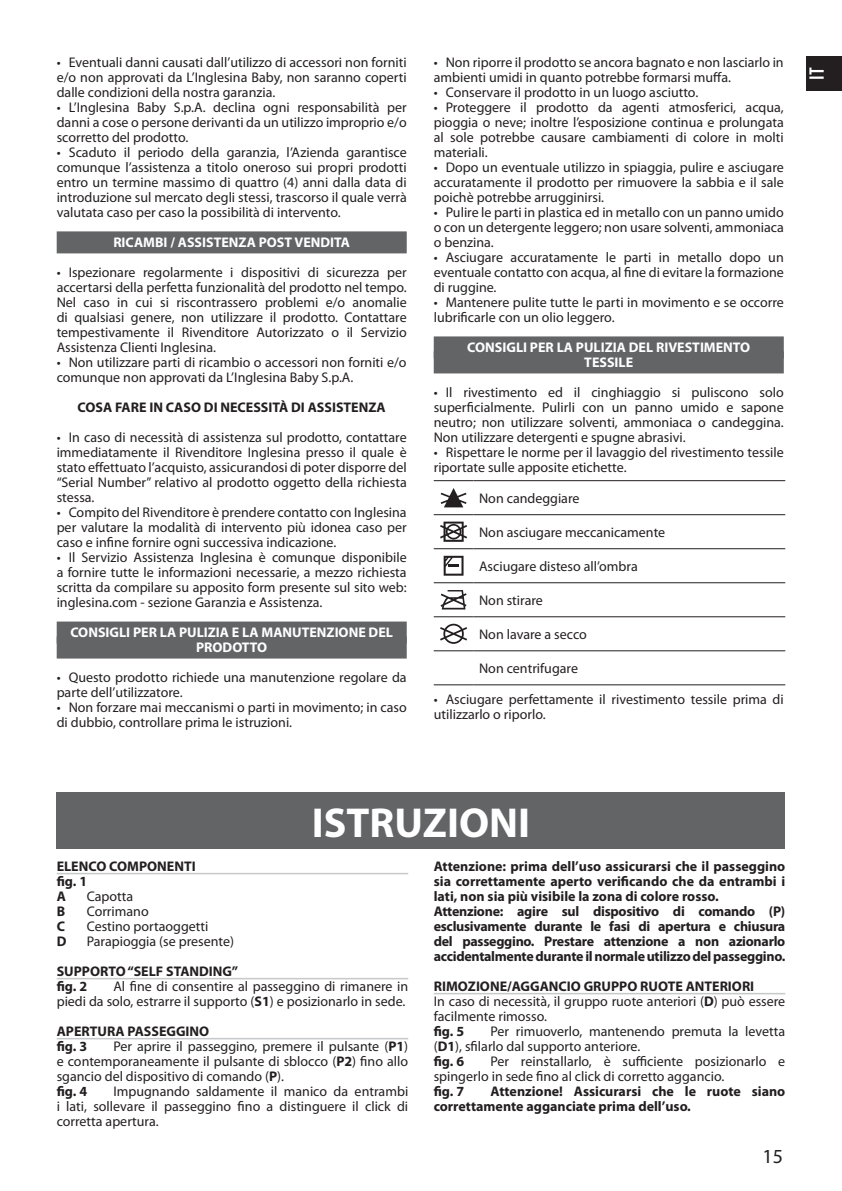
<style>
.page{position:relative;width:842px;height:1191px;background:#fff}
.page>*{position:absolute;margin:0;border:0;box-sizing:border-box;transform-origin:0 0}
.t1{font:700 42px "Myriad Pro";color:#fff}
.t2{font:20px "Myriad Pro";color:#231f20}
.t3{font:700 condensed 20px "DIN Pro";color:#fff}
.t4{font:14px/15px "Myriad Pro";color:#231f20;text-align:justify}
.t5{font:700 14px/15px "Myriad Pro";letter-spacing:-.02em;color:#231f20}
.t6{font:700 14px/15px "Myriad Pro";color:#231f20}
.t7{font:700 14px/15px "Myriad Pro";color:#fff;text-align:center}
.s1{font-weight:700}
</style>
<div class="page">
<div style="left:806px;top:57px;width:36px;height:34px;background:#231f20"></div>
<hr style="left:57px;top:873px;width:351px;height:1px;background:#c6c8ca">
<hr style="left:57px;top:978px;width:351px;height:1px;background:#c6c8ca">
<hr style="left:57px;top:1038px;width:351px;height:1px;background:#c6c8ca">
<hr style="left:434px;top:993px;width:351px;height:1px;background:#c6c8ca">
<div style="left:57px;top:792px;width:728px;height:57px;background:#636466"></div>
<div style="left:57px;top:231px;width:350px;height:22px;background:#636466"></div>
<div style="left:57px;top:621px;width:350px;height:22px;background:#636466"></div>
<div style="left:57px;top:636px;width:350px;height:22px;background:#636466"></div>
<div style="left:434px;top:336px;width:350px;height:22px;background:#636466"></div>
<div style="left:434px;top:351px;width:350px;height:22px;background:#636466"></div>
<hr style="left:434px;top:650px;width:39px;height:1px;background:#231f20">
<hr style="left:434px;top:684px;width:39px;height:1px;background:#231f20">
<hr style="left:434px;top:480px;width:39px;height:1px;background:#231f20">
<hr style="left:434px;top:514px;width:39px;height:1px;background:#231f20">
<hr style="left:434px;top:548px;width:39px;height:1px;background:#231f20">
<hr style="left:434px;top:582px;width:39px;height:1px;background:#231f20">
<hr style="left:434px;top:616px;width:39px;height:1px;background:#231f20">
<hr style="left:473px;top:480px;width:312px;height:1px;background:#231f20">
<hr style="left:473px;top:514px;width:312px;height:1px;background:#231f20">
<hr style="left:473px;top:548px;width:312px;height:1px;background:#231f20">
<hr style="left:473px;top:582px;width:312px;height:1px;background:#231f20">
<hr style="left:473px;top:616px;width:312px;height:1px;background:#231f20">
<hr style="left:473px;top:650px;width:312px;height:1px;background:#231f20">
<hr style="left:473px;top:684px;width:312px;height:1px;background:#231f20">
<svg style="left:441px;top:488px;width:25px;height:19px"></svg>
<svg style="left:440px;top:521px;width:27px;height:21px"></svg>
<svg style="left:444px;top:556px;width:19px;height:19px"></svg>
<svg style="left:441px;top:590px;width:26px;height:19px"></svg>
<svg style="left:440px;top:623px;width:27px;height:21px"></svg>
<p class="t4" style="left:57px;top:56px;width:352px">• Eventuali danni causati dall’utilizzo di accessori non forniti e/o non approvati da L’Inglesina Baby, non saranno coperti dalle condizioni della nostra garanzia.</p>
<p class="t4" style="left:57px;top:101px;width:351px">• L’Inglesina Baby S.p.A. declina ogni responsabilità per danni a cose o persone derivanti da un utilizzo improprio e/o scorretto del prodotto.</p>
<p class="t4" style="left:57px;top:146px;width:352px">• Scaduto il periodo della garanzia, l’Azienda garantisce comunque l’assistenza a titolo oneroso sui propri prodotti entro un termine massimo di quattro (4) anni dalla data di introduzione sul mercato degli stessi, trascorso il quale verrà valutata caso per caso la possibilità di intervento.</p>
<p class="t7" style="left:113px;top:236px;width:238px">RICAMBI / ASSISTENZA POST VENDITA</p>
<p class="t4" style="left:57px;top:266px;width:352px">• Ispezionare regolarmente i dispositivi di sicurezza per accertarsi della perfetta funzionalità del prodotto nel tempo.<br>Nel caso in cui si riscontrassero problemi e/o anomalie di qualsiasi genere, non utilizzare il prodotto. Contattare tempestivamente il Rivenditore Autorizzato o il Servizio Assistenza Clienti Inglesina.</p>
<p class="t4" style="left:57px;top:356px;width:351px">• Non utilizzare parti di ricambio o accessori non forniti e/o comunque non approvati da L’Inglesina Baby S.p.A.</p>
<p class="t6" style="left:78px;top:401px;width:310px">COSA FARE IN CASO DI NECESSITÀ DI ASSISTENZA</p>
<p class="t4" style="left:57px;top:431px;width:352px">• In caso di necessità di assistenza sul prodotto, contattare immediatamente il Rivenditore Inglesina presso il quale è stato effettuato l’acquisto, assicurandosi di poter disporre del “Serial Number” relativo al prodotto oggetto della richiesta stessa.</p>
<p class="t4" style="left:57px;top:506px;width:352px">• Compito del Rivenditore è prendere contatto con Inglesina per valutare la modalità di intervento più idonea caso per caso e infine fornire ogni successiva indicazione.</p>
<p class="t4" style="left:57px;top:551px;width:352px">• Il Servizio Assistenza Inglesina è comunque disponibile a fornire tutte le informazioni necessarie, a mezzo richiesta scritta da compilare su apposito form presente sul sito web: inglesina.com - sezione Garanzia e Assistenza.</p>
<p class="t7" style="left:70px;top:626px;width:324px">CONSIGLI PER LA PULIZIA E LA MANUTENZIONE DEL<br>PRODOTTO</p>
<p class="t4" style="left:57px;top:671px;width:351px">• Questo prodotto richiede una manutenzione regolare da parte dell’utilizzatore.</p>
<p class="t4" style="left:57px;top:701px;width:352px">• Non forzare mai meccanismi o parti in movimento; in caso di dubbio, controllare prima le istruzioni.</p>
<p class="t4" style="left:434px;top:56px;width:351px">• Non riporre il prodotto se ancora bagnato e non lasciarlo in ambienti umidi in quanto potrebbe formarsi muffa.</p>
<p class="t4" style="left:434px;top:86px;width:266px">• Conservare il prodotto in un luogo asciutto.</p>
<p class="t4" style="left:434px;top:101px;width:352px">• Proteggere il prodotto da agenti atmosferici, acqua, pioggia o neve; inoltre l’esposizione continua e prolungata al sole potrebbe causare cambiamenti di colore in molti materiali.</p>
<p class="t4" style="left:434px;top:161px;width:352px">• Dopo un eventuale utilizzo in spiaggia, pulire e asciugare accuratamente il prodotto per rimuovere la sabbia e il sale poichè potrebbe arrugginirsi.</p>
<p class="t4" style="left:434px;top:206px;width:352px">• Pulire le parti in plastica ed in metallo con un panno umido o con un detergente leggero; non usare solventi, ammoniaca o benzina.</p>
<p class="t4" style="left:434px;top:251px;width:352px">• Asciugare accuratamente le parti in metallo dopo un eventuale contatto con acqua, al fine di evitare la formazione di ruggine.</p>
<p class="t4" style="left:434px;top:296px;width:352px">• Mantenere pulite tutte le parti in movimento e se occorre lubrificarle con un olio leggero.</p>
<p class="t7" style="left:467px;top:341px;width:284px">CONSIGLI PER LA PULIZIA DEL RIVESTIMENTO<br>TESSILE</p>
<p class="t4" style="left:434px;top:386px;width:351px">• Il rivestimento ed il cinghiaggio si puliscono solo superficialmente. Pulirli con un panno umido e sapone neutro; non utilizzare solventi, ammoniaca o candeggina.<br>Non utilizzare detergenti e spugne abrasivi.</p>
<p class="t4" style="left:434px;top:446px;width:352px">• Rispettare le norme per il lavaggio del rivestimento tessile riportate sulle apposite etichette.</p>
<p class="t4" style="left:479px;top:491px;width:102px">Non candeggiare</p>
<p class="t4" style="left:479px;top:525px;width:188px">Non asciugare meccanicamente</p>
<p class="t4" style="left:479px;top:559px;width:160px">Asciugare disteso all’ombra</p>
<p class="t4" style="left:479px;top:593px;width:65px">Non stirare</p>
<p class="t4" style="left:479px;top:628px;width:109px">Non lavare a secco</p>
<p class="t4" style="left:479px;top:662px;width:100px">Non centrifugare</p>
<p class="t4" style="left:434px;top:692px;width:351px">• Asciugare perfettamente il rivestimento tessile prima di utilizzarlo o riporlo.</p>
<h2 class="t3" style="left:805px;top:80px;width:14px;rotate:-90deg">IT</h2>
<h1 class="t1" style="left:312px;top:806px;width:220px">ISTRUZIONI</h1>
<p class="t6" style="left:57px;top:860px;width:140px">ELENCO COMPONENTI fig. 1<br>A</p>
<p class="t4" style="left:87px;top:889px;width:48px">Capotta</p>
<p class="t6" style="left:57px;top:905px;width:10px">B</p>
<p class="t4" style="left:87px;top:904px;width:64px">Corrimano</p>
<p class="t6" style="left:57px;top:920px;width:10px">C</p>
<p class="t4" style="left:87px;top:919px;width:123px">Cestino portaoggetti</p>
<p class="t6" style="left:57px;top:935px;width:11px">D</p>
<p class="t4" style="left:87px;top:934px;width:149px">Parapioggia (se presente)</p>
<p class="t6" style="left:57px;top:965px;width:183px">SUPPORTO “SELF STANDING” fig. 2</p>
<p class="t4" style="left:57px;top:979px;width:353px;text-align:right">Al fine di consentire al passeggino di rimanere in<br>piedi da solo, estrarre il supporto (<span class="s1">S1</span>) e posizionarlo in sede.</p>
<p class="t6" style="left:57px;top:1025px;width:154px">APERTURA PASSEGGINO fig. 3</p>
<p class="t4" style="left:57px;top:1039px;width:353px;text-align:left;text-indent:57px">Per aprire il passeggino, premere il pulsante (<span class="s1">P1</span>) e contemporaneamente il pulsante di sblocco (<span class="s1">P2</span>) fino allo sgancio del dispositivo di comando (<span class="s1">P</span>).<br><span class="s1">fig. 4</span></p>
<p class="t4" style="left:57px;top:1084px;width:353px;text-indent:57px">Impugnando saldamente il manico da entrambi i lati, sollevare il passeggino fino a distinguere il click di corretta apertura.</p>
<p class="t5" style="left:434px;top:860px;width:353px">Attenzione: prima dell’uso assicurarsi che il passeggino sia correttamente aperto verificando che da entrambi i lati, non sia più visibile la zona di colore rosso.<br>Attenzione: agire sul dispositivo di comando (P) esclusivamente durante le fasi di apertura e chiusura del passeggino. Prestare attenzione a non azionarlo accidentalmente durante il normale utilizzo del passeggino.</p>
<p class="t4" style="left:434px;top:979px;width:353px;text-align:left"><span class="s1">RIMOZIONE/AGGANCIO GRUPPO RUOTE ANTERIORI<br></span>In caso di necessità, il gruppo ruote anteriori (<span class="s1">D</span>) può essere facilmente rimosso.</p>
<p class="t6" style="left:434px;top:1025px;width:32px">fig. 5</p>
<p class="t4" style="left:434px;top:1024px;width:353px;text-align:left;text-indent:57px">Per rimuoverlo, mantenendo premuta la levetta (<span class="s1">D1</span>), sfilarlo dal supporto anteriore.<br><span class="s1">fig. 6</span></p>
<p class="t4" style="left:434px;top:1054px;width:353px;text-indent:57px">Per reinstallarlo, è sufficiente posizionarlo e spingerlo in sede fino al click di corretto aggancio.</p>
<p class="t6" style="left:434px;top:1084px;width:32px">fig. 7</p>
<p class="t6" style="left:434px;top:1084px;width:353px;text-indent:57px">Attenzione! Assicurarsi che le ruote siano correttamente agganciate prima dell’uso.</p>
<h2 class="t2" style="left:763px;top:1148px;width:22px">15</h2>
</div>
